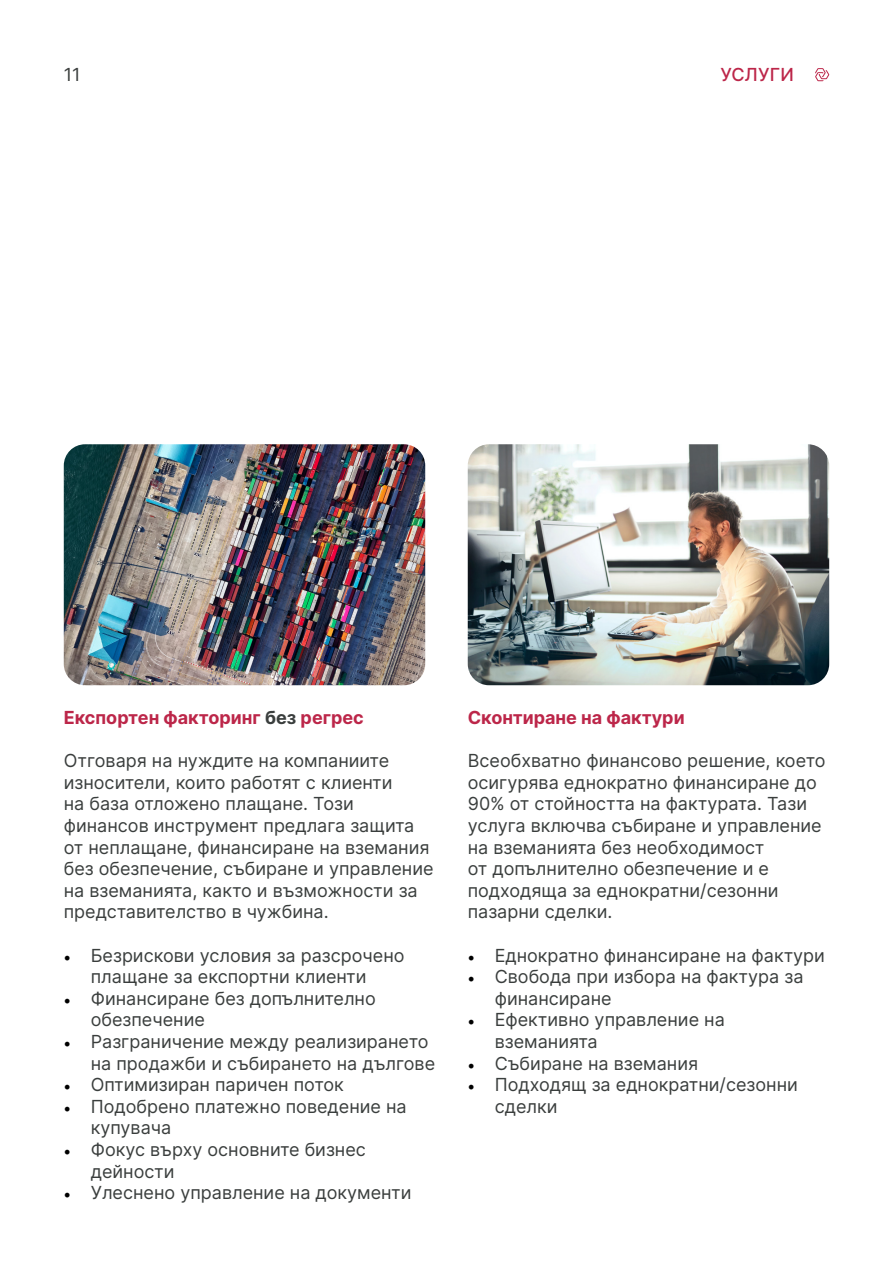
<style>
.page{position:relative;width:893px;height:1263px;background:#fff}
.page>*{position:absolute;margin:0;border:0;box-sizing:border-box;transform-origin:0 0}
.t1{font:18px/21.6px "Inter";color:#3a3e3d}
.t2{font:700 18px "Inter";color:#bc2649}
.t3{font:500 18px "Inter";letter-spacing:.01em;color:#bc2649}
.s1{color:#3a3e3d}
.s2{font-family:"Minion Pro";color:#000}
</style>
<div class="page">
<svg style="left:815px;top:68px;width:14px;height:13px"></svg>
<img style="left:64px;top:444px;width:361px;height:241px">
<img style="left:468px;top:444px;width:361px;height:241px">
<p class="t1" style="left:64px;top:63px;width:18px">11</p>
<p class="t3" style="left:720px;top:62px;width:75px">УСЛУГИ</p>
<p class="t2" style="left:64px;top:704px;width:302px">Експортен факторинг <span class="s1">без</span> регрес</p>
<p class="t1" style="left:64px;top:749px;width:371px">Отговаря на нуждите на компаниите износители, които работят с клиенти<br>на база отложено плащане. Този финансов инструмент предлага защита от неплащане, финансиране на вземания без обезпечение, събиране и управление на вземанията, както и възможности за представителство в чужбина.</p>
<p class="t1" style="left:91px;top:944px;width:315px;text-indent:-27px"><span class="s2">•</span> Безрискови условия за разсрочено плащане за експортни клиенти</p>
<p class="t1" style="left:91px;top:987px;width:287px;text-indent:-27px"><span class="s2">•</span> Финансиране без допълнително обезпечение</p>
<p class="t1" style="left:91px;top:1030px;width:346px;text-indent:-27px"><span class="s2">•</span> Разграничение между реализирането на продажби и събирането на дългове</p>
<p class="t1" style="left:64px;top:1073px;width:282px"><span class="s2">•</span> Оптимизиран паричен поток</p>
<p class="t1" style="left:91px;top:1095px;width:317px;text-indent:-27px"><span class="s2">•</span> Подобрено платежно поведение на купувача</p>
<p class="t1" style="left:91px;top:1138px;width:277px;text-indent:-27px"><span class="s2">•</span> Фокус върху основните бизнес дейности</p>
<p class="t1" style="left:64px;top:1181px;width:349px"><span class="s2">•</span> Улеснено управление на документи</p>
<p class="t2" style="left:468px;top:704px;width:218px">Сконтиране на фактури</p>
<p class="t1" style="left:468px;top:749px;width:359px">Всеобхватно финансово решение, което осигурява еднократно финансиране до 90% от стойността на фактурата. Тази услуга включва събиране и управление на вземанията без необходимост<br>от допълнително обезпечение и е подходяща за еднократни/сезонни пазарни сделки.</p>
<p class="t1" style="left:468px;top:944px;width:359px"><span class="s2">•</span> Еднократно финансиране на фактури</p>
<p class="t1" style="left:495px;top:965px;width:310px;text-indent:-27px"><span class="s2">•</span> Свобода при избора на фактура за финансиране</p>
<p class="t1" style="left:495px;top:1009px;width:232px;text-indent:-27px"><span class="s2">•</span> Ефективно управление на вземанията</p>
<p class="t1" style="left:468px;top:1052px;width:232px"><span class="s2">•</span> Събиране на вземания</p>
<p class="t1" style="left:495px;top:1073px;width:305px;text-indent:-27px"><span class="s2">•</span> Подходящ за еднократни/сезонни сделки</p>
</div>
